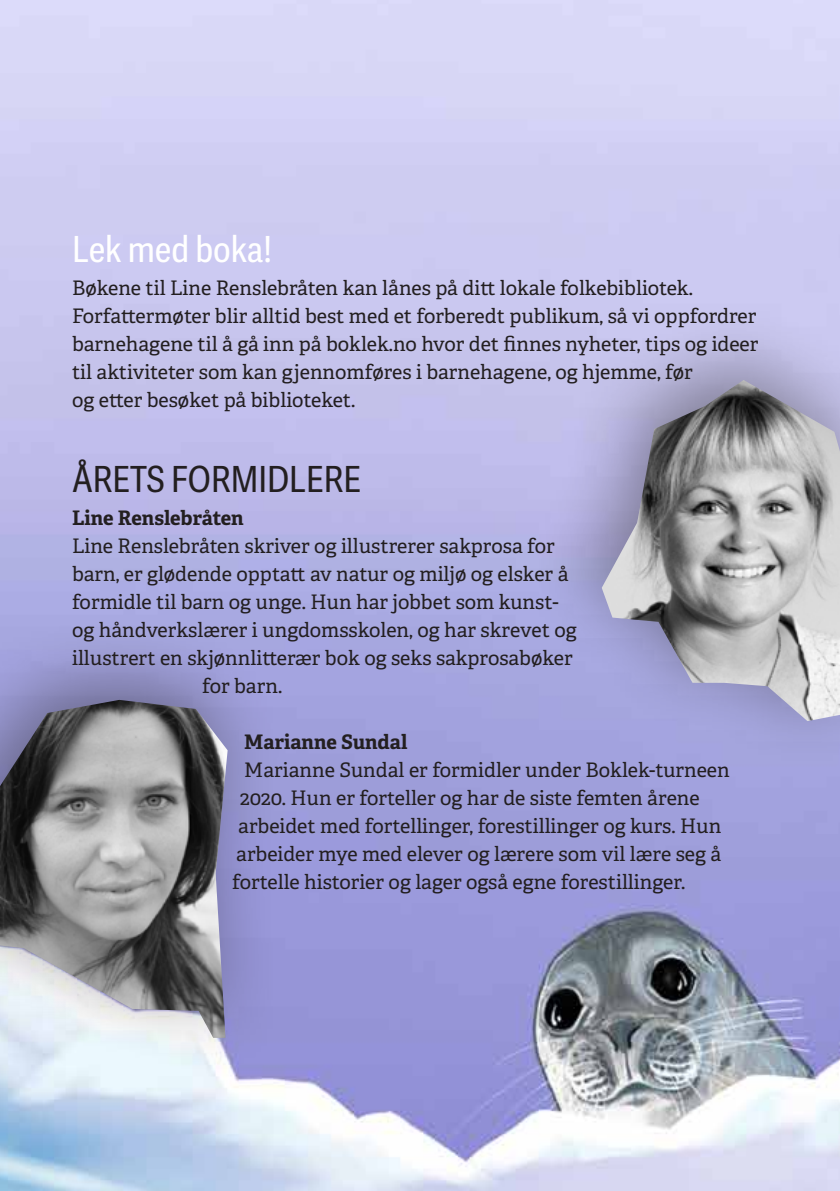
<style>
.page{position:relative;width:840px;height:1191px;background:#fff}
.page>*{position:absolute;margin:0;border:0;box-sizing:border-box;transform-origin:0 0}
.t1{font:36px "Adelle Sans Cnd";color:#231f20}
.t2{font:36px "Adelle Sans Cnd";color:#fff}
.t3{font:20px/28px "Adelle PE";color:#231f20}
.t4{font:700 20px "Adelle PE";color:#231f20}
</style>
<div class="page">
<img style="left:0;top:0;width:839px;height:1191px">
<div style="left:0;top:616px;width:283px;height:468px;background:#231f20;opacity:.43"></div>
<img style="left:0;top:700px;width:227px;height:337px">
<div style="left:527px;top:300px;width:312px;height:469px;background:#231f20;opacity:.43"></div>
<img style="left:601px;top:380px;width:238px;height:341px">
<h1 class="t2" style="left:72px;top:223px;width:201px">Lek med boka!</h1>
<p class="t3" style="left:72px;top:273px;width:687px">Bøkene til Line Renslebråten kan lånes på ditt lokale folkebibliotek.<br>Forfattermøter blir alltid best med et forberedt publikum, så vi oppfordrer barnehagene til å gå inn på boklek.no hvor det finnes nyheter, tips og ideer til aktiviteter som kan gjennomføres i barnehagene, og hjemme, før<br>og etter besøket på biblioteket.</p>
<h1 class="t1" style="left:72px;top:453px;width:290px">ÅRETS FORMIDLERE</h1>
<p class="t4" style="left:72px;top:504px;width:173px">Line Renslebråten</p>
<p class="t3" style="left:72px;top:531px;width:484px">Line Renslebråten skriver og illustrerer sakprosa for</p>
<p class="t3" style="left:72px;top:559px;width:497px">barn, er glødende opptatt av natur og miljø og elsker å</p>
<p class="t3" style="left:72px;top:587px;width:488px">formidle til barn og unge. Hun har jobbet som kunst-</p>
<p class="t3" style="left:72px;top:615px;width:505px">og håndverkslærer i ungdomsskolen, og har skrevet og</p>
<p class="t3" style="left:72px;top:643px;width:502px">illustrert en skjønnlitterær bok og seks sakprosabøker</p>
<p class="t3" style="left:202px;top:671px;width:81px">for barn.</p>
<p class="t4" style="left:244px;top:728px;width:164px">Marianne Sundal</p>
<p class="t3" style="left:244px;top:755px;width:487px">Marianne Sundal er formidler under Boklek-turneen</p>
<p class="t3" style="left:240px;top:783px;width:460px">2020. Hun er forteller og har de siste femten årene</p>
<p class="t3" style="left:238px;top:811px;width:484px">arbeidet med fortellinger, forestillinger og kurs. Hun</p>
<p class="t3" style="left:236px;top:839px;width:486px">arbeider mye med elever og lærere som vil lære seg å</p>
<p class="t3" style="left:232px;top:867px;width:454px">fortelle historier og lager også egne forestillinger.</p>
</div>
